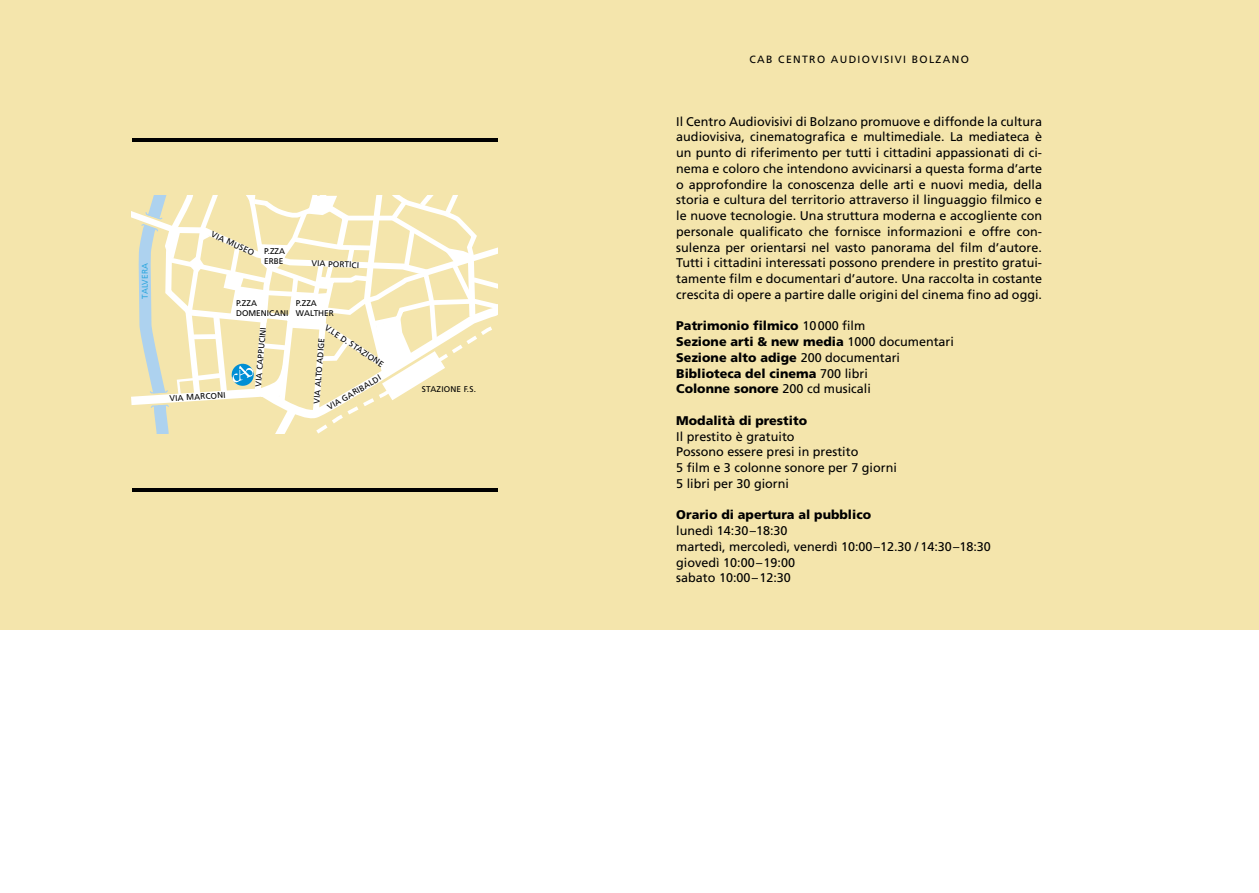
<style>
.page{position:relative;width:1259px;height:893px;background:#fff}
.page>*{position:absolute;margin:0;border:0;box-sizing:border-box;transform-origin:0 0}
.t1{font:12.6px/15.8px "Frutiger";color:#000}
.t2{font:900 12.6px/15.8px "Frutiger";color:#000}
.t3{font:10.5px "Frutiger";letter-spacing:.13em;color:#000}
.t4{font:8.25px/9.9px "Frutiger";color:#000}
.t5{font:8.25px "Frutiger";letter-spacing:.02em;color:#000}
.t6{font:8.25px "Frutiger";letter-spacing:.015em;color:#2ea7df}
.s1{font-weight:400}
</style>
<div class="page">
<div style="left:0;top:0;width:1259px;height:630px;background:#f4e5ac"></div>
<svg style="left:132px;top:196px;width:365px;height:237px"></svg>
<hr style="left:132px;top:138px;width:365px;height:3px;background:#000">
<hr style="left:132px;top:488px;width:365px;height:3px;background:#000">
<p class="t4" style="left:214px;top:229px;width:48px;rotate:25deg">VIA MUSEO</p>
<p class="t4" style="left:264px;top:246px;width:22px">P.ZZA<br>ERBE</p>
<p class="t6" style="left:140px;top:299px;width:37px;rotate:-90deg">TALVERA</p>
<p class="t4" style="left:312px;top:258px;width:49px;rotate:2deg">VIA PORTICI</p>
<p class="t4" style="left:236px;top:298px;width:54px">P.ZZA<br>DOMENICANI</p>
<p class="t4" style="left:296px;top:298px;width:39px">P.ZZA<br>WALTHER</p>
<p class="t4" style="left:169px;top:394px;width:58px;rotate:-4deg">VIA MARCONI</p>
<p class="t4" style="left:253px;top:386px;width:61px;rotate:-85deg">VIA CAPPUCINI</p>
<p class="t4" style="left:329px;top:322px;width:70px;rotate:34deg">V.LE D. STAZIONE</p>
<p class="t4" style="left:312px;top:403px;width:67px;rotate:-86deg">VIA ALTO ADIGE</p>
<p class="t4" style="left:325px;top:404px;width:62px;rotate:-31deg">VIA GARIBALDI</p>
<p class="t5" style="left:422px;top:384px;width:56px">STAZIONE F.S.</p>
<p class="t3" style="left:749px;top:53px;width:221px">CAB CENTRO AUDIOVISIVI BOLZANO</p>
<p class="t1" style="left:676px;top:113px;width:367px;text-align:justify">Il Centro Audiovisivi di Bolzano promuove e diffonde la cultura audiovisiva, cinematografica e multimediale. La mediateca è un punto di riferimento per tutti i cittadini appassionati di ci&shy;nema e coloro che intendono avvicinarsi a questa forma d’arte o approfondire la conoscenza delle arti e nuovi media, della storia e cultura del territorio attraverso il linguaggio filmico e le nuove tecnologie. Una struttura moderna e accogliente con personale qualificato che fornisce informazioni e offre con&shy;sulenza per orientarsi nel vasto panorama del film d’autore.<br>Tutti i cittadini interessati possono prendere in prestito gratui&shy;tamente film e documentari d’autore. Una raccolta in costante crescita di opere a partire dalle origini del cinema fino ad oggi.</p>
<p class="t2" style="left:676px;top:318px;width:279px">Patrimonio filmico <span class="s1">10000 film<br></span>Sezione arti &amp; new media <span class="s1">1000 documentari </span>Sezione alto adige <span class="s1">200 documentari </span>Biblioteca del cinema <span class="s1">700 libri<br></span>Colonne sonore <span class="s1">200 cd musicali</span></p>
<p class="t2" style="left:676px;top:412px;width:132px">Modalità di prestito</p>
<p class="t1" style="left:676px;top:428px;width:222px">Il prestito è gratuito<br>Possono essere presi in prestito<br>5 film e 3 colonne sonore per 7 giorni<br>5 libri per 30 giorni</p>
<p class="t2" style="left:676px;top:507px;width:196px">Orario di apertura al pubblico</p>
<p class="t1" style="left:676px;top:523px;width:316px">lunedì 14:30–18:30<br>martedì, mercoledì, venerdì 10:00–12.30 / 14:30–18:30 giovedì 10:00–19:00<br>sabato 10:00–12:30</p>
</div>
